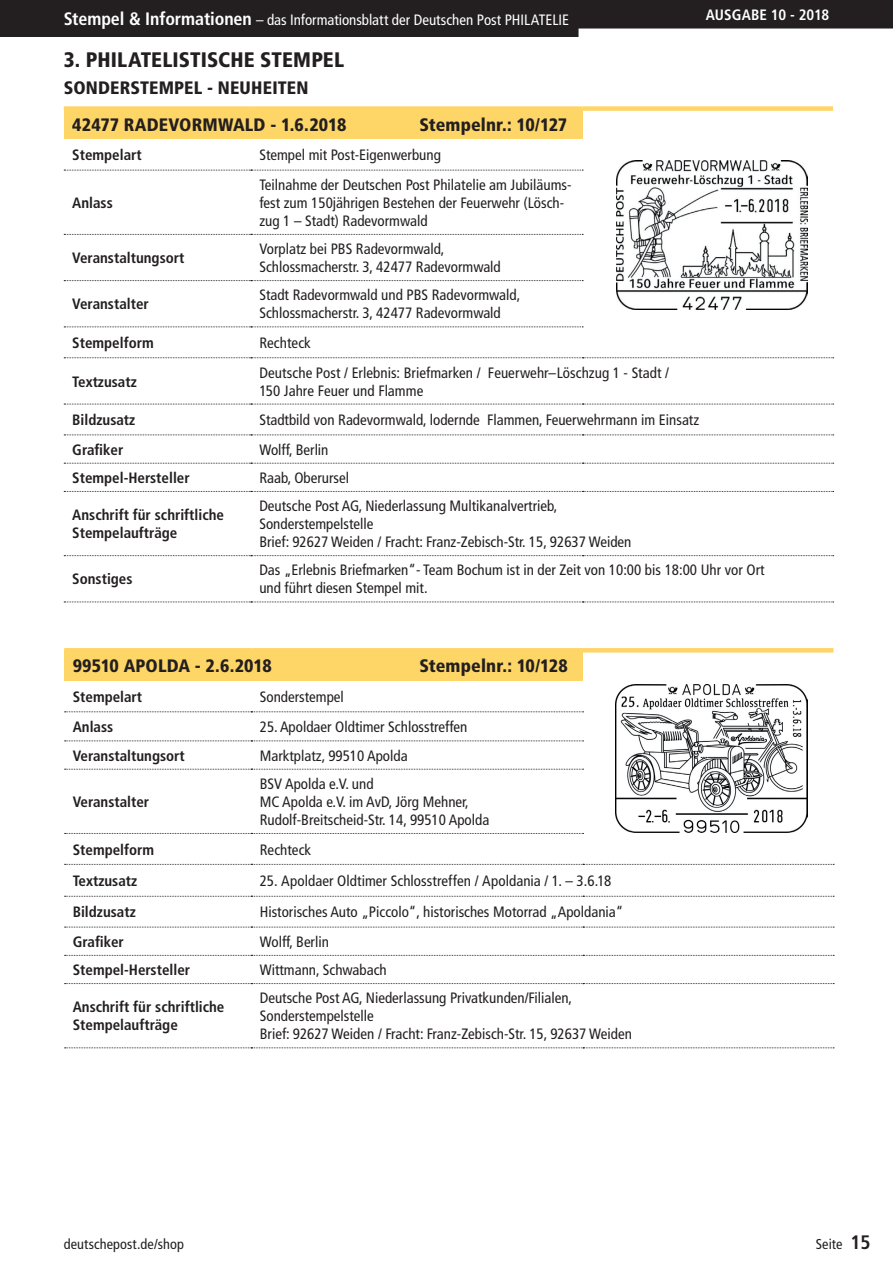
<style>
.page{position:relative;width:893px;height:1263px;background:#fff}
.page>*{position:absolute;margin:0;border:0;box-sizing:border-box;transform-origin:0 0}
.t1{font:900 condensed 21px "Frutiger LT Std";letter-spacing:.005em;color:#231f20}
.t2{font:900 condensed 18px/36.3px "Frutiger LT Std";letter-spacing:.005em;color:#231f20}
.t3{font:condensed 15px/18px "Frutiger LT Std";color:#231f20}
.t4{font:700 condensed 15px/18px "Frutiger LT Std";color:#231f20}
.t5{font:condensed 15px "Frutiger LT Std";color:#fff}
.t6{font:700 condensed 15px "Frutiger LT Std";color:#fff}
.t7{font:condensed 14.25px "Frutiger LT Std";letter-spacing:.005em;color:#231f20}
.s1{font-weight:700;font-size:18px}
.s2{font-weight:700;font-size:19.5px}
</style>
<div class="page">
<svg style="left:0;top:0;width:893px;height:37px;background:#343131"></svg>
<div style="left:64px;top:109px;width:519px;height:30px;background:#fed667"></div>
<svg style="left:64px;top:234px;width:519px;height:1px"></svg>
<svg style="left:64px;top:280px;width:519px;height:1px"></svg>
<svg style="left:64px;top:326px;width:519px;height:1px"></svg>
<div style="left:64px;top:106px;width:187px;height:5px;background:#fed667"></div>
<div style="left:251px;top:106px;width:332px;height:5px;background:#fed667"></div>
<div style="left:583px;top:106px;width:250px;height:5px;background:#fed667"></div>
<svg style="left:64px;top:463px;width:770px;height:1px"></svg>
<svg style="left:64px;top:170px;width:519px;height:1px"></svg>
<svg style="left:64px;top:491px;width:770px;height:1px"></svg>
<svg style="left:64px;top:357px;width:770px;height:1px"></svg>
<svg style="left:64px;top:404px;width:770px;height:1px"></svg>
<svg style="left:64px;top:434px;width:770px;height:1px"></svg>
<svg style="left:64px;top:555px;width:770px;height:1px"></svg>
<svg style="left:64px;top:602px;width:770px;height:1px"></svg>
<div style="left:64px;top:650px;width:519px;height:31px;background:#fed667"></div>
<svg style="left:65px;top:740px;width:519px;height:1px"></svg>
<svg style="left:65px;top:769px;width:519px;height:1px"></svg>
<svg style="left:65px;top:833px;width:519px;height:1px"></svg>
<hr style="left:64px;top:648px;width:187px;height:4px;background:#fed667">
<hr style="left:251px;top:648px;width:332px;height:4px;background:#fed667">
<hr style="left:583px;top:648px;width:250px;height:4px;background:#fed667">
<svg style="left:65px;top:955px;width:769px;height:1px"></svg>
<svg style="left:65px;top:711px;width:519px;height:1px"></svg>
<svg style="left:65px;top:983px;width:769px;height:1px"></svg>
<svg style="left:65px;top:864px;width:769px;height:1px"></svg>
<svg style="left:65px;top:896px;width:769px;height:1px"></svg>
<svg style="left:65px;top:927px;width:769px;height:1px"></svg>
<svg style="left:65px;top:1047px;width:769px;height:1px"></svg>
<img style="left:617px;top:160px;width:191px;height:149px">
<img style="left:616px;top:684px;width:191px;height:148px">
<p class="t5" style="left:64px;top:11px;width:507px"><span class="s1">Stempel &amp; Informationen</span> – das Informationsblatt der Deutschen Post PHILATELIE</p>
<p class="t6" style="left:706px;top:5px;width:125px">AUSGABE 10 - 2018</p>
<h1 class="t1" style="left:64px;top:47px;width:282px">3. PHILATELISTISCHE STEMPEL</h1>
<p class="t2" style="left:72px;top:70px;width:276px;text-indent:-9px">SONDERSTEMPEL - NEUHEITEN<br>42477 RADEVORMWALD - 1.6.2018</p>
<p class="t2" style="left:419px;top:106px;width:149px">Stempelnr.: 10/127</p>
<p class="t4" style="left:72px;top:146px;width:71px">Stempelart</p>
<p class="t3" style="left:259px;top:146px;width:183px">Stempel mit Post-Eigenwerbung</p>
<p class="t4" style="left:72px;top:194px;width:42px">Anlass</p>
<p class="t3" style="left:259px;top:176px;width:314px">Teilnahme der Deutschen Post Philatelie am Jubiläums&shy;fest zum 150jährigen Bestehen der Feuerwehr (Lösch&shy;zug 1 – Stadt) Radevormwald</p>
<p class="t4" style="left:72px;top:249px;width:114px">Veranstaltungsort</p>
<p class="t3" style="left:259px;top:240px;width:243px">Vorplatz bei PBS Radevormwald,<br>Schlossmacherstr. 3, 42477 Radevormwald</p>
<p class="t4" style="left:72px;top:295px;width:78px">Veranstalter</p>
<p class="t3" style="left:259px;top:286px;width:263px">Stadt Radevormwald und PBS Radevormwald,<br>Schlossmacherstr. 3, 42477 Radevormwald</p>
<p class="t4" style="left:72px;top:334px;width:83px">Stempelform</p>
<p class="t3" style="left:259px;top:334px;width:53px">Rechteck</p>
<p class="t4" style="left:72px;top:372px;width:66px">Textzusatz</p>
<p class="t3" style="left:259px;top:363px;width:411px">Deutsche Post / Erlebnis: Briefmarken / Feuerwehr–Löschzug 1 - Stadt /<br>150 Jahre Feuer und Flamme</p>
<p class="t4" style="left:72px;top:411px;width:65px">Bildzusatz</p>
<p class="t3" style="left:259px;top:411px;width:441px">Stadtbild von Radevormwald, lodernde Flammen, Feuerwehrmann im Einsatz</p>
<p class="t4" style="left:72px;top:440px;width:53px">Grafiker</p>
<p class="t3" style="left:259px;top:441px;width:71px">Wolff, Berlin</p>
<p class="t4" style="left:72px;top:469px;width:119px">Stempel-Hersteller</p>
<p class="t3" style="left:259px;top:469px;width:91px">Raab, Oberursel</p>
<p class="t4" style="left:72px;top:506px;width:153px">Anschrift für schriftliche<br>Stempelaufträge</p>
<p class="t3" style="left:259px;top:497px;width:374px">Deutsche Post AG, Niederlassung Multikanalvertrieb,<br>Sonderstempelstelle<br>Brief: 92627 Weiden / Fracht: Franz-Zebisch-Str. 15, 92637 Weiden</p>
<p class="t4" style="left:72px;top:570px;width:62px">Sonstiges</p>
<p class="t3" style="left:259px;top:561px;width:507px">Das „Erlebnis Briefmarken“- Team Bochum ist in der Zeit von 10:00 bis 18:00 Uhr vor Ort und führt diesen Stempel mit.</p>
<p class="t2" style="left:73px;top:648px;width:201px">99510 APOLDA - 2.6.2018</p>
<p class="t2" style="left:420px;top:648px;width:150px">Stempelnr.: 10/128</p>
<p class="t4" style="left:73px;top:688px;width:71px">Stempelart</p>
<p class="t3" style="left:260px;top:688px;width:86px">Sonderstempel</p>
<p class="t4" style="left:73px;top:718px;width:42px">Anlass</p>
<p class="t3" style="left:260px;top:718px;width:209px">25. Apoldaer Oldtimer Schlosstreffen</p>
<p class="t4" style="left:73px;top:746px;width:114px">Veranstaltungsort</p>
<p class="t3" style="left:260px;top:746px;width:149px">Marktplatz, 99510 Apolda</p>
<p class="t4" style="left:73px;top:793px;width:78px">Veranstalter</p>
<p class="t3" style="left:260px;top:775px;width:231px">BSV Apolda e.V. und<br>MC Apolda e.V. im AvD, Jörg Mehner,<br>Rudolf-Breitscheid-Str. 14, 99510 Apolda</p>
<p class="t4" style="left:73px;top:840px;width:83px">Stempelform</p>
<p class="t3" style="left:260px;top:840px;width:53px">Rechteck</p>
<p class="t4" style="left:73px;top:872px;width:66px">Textzusatz</p>
<p class="t3" style="left:260px;top:872px;width:353px">25. Apoldaer Oldtimer Schlosstreffen / Apoldania / 1. – 3.6.18</p>
<p class="t4" style="left:73px;top:903px;width:65px">Bildzusatz</p>
<p class="t3" style="left:260px;top:903px;width:365px">Historisches Auto „Piccolo“, historisches Motorrad „Apoldania“</p>
<p class="t4" style="left:73px;top:933px;width:53px">Grafiker</p>
<p class="t3" style="left:260px;top:933px;width:71px">Wolff, Berlin</p>
<p class="t4" style="left:73px;top:961px;width:119px">Stempel-Hersteller</p>
<p class="t3" style="left:260px;top:961px;width:128px">Wittmann, Schwabach</p>
<p class="t4" style="left:73px;top:998px;width:153px">Anschrift für schriftliche<br>Stempelaufträge</p>
<p class="t3" style="left:260px;top:989px;width:374px">Deutsche Post AG, Niederlassung Privatkunden/Filialen,<br>Sonderstempelstelle<br>Brief: 92627 Weiden / Fracht: Franz-Zebisch-Str. 15, 92637 Weiden</p>
<p class="t7" style="left:64px;top:1235px;width:122px">deutschepost.de/shop</p>
<p class="t7" style="left:816px;top:1235px;width:56px">Seite <span class="s2">15</span></p>
</div>
